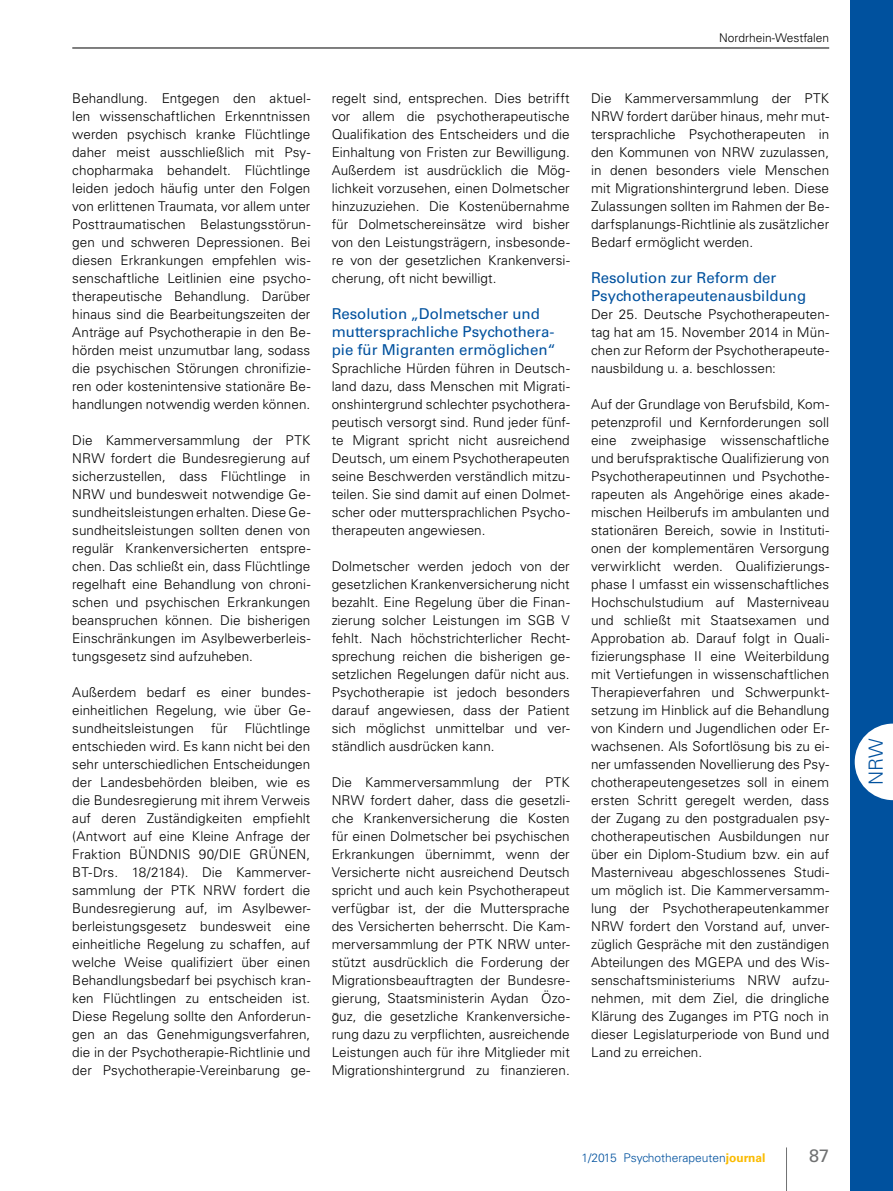
<style>
.page{position:relative;width:893px;height:1191px;background:#fff}
.page>*{position:absolute;margin:0;border:0;box-sizing:border-box;transform-origin:0 0}
.t1{font:300 19.5px "Univers LT Std";color:#00519e}
.t2{font:18px "Univers LT Std";color:#707172}
.t3{font:15px/18px "Univers LT Std";color:#00519e}
.t4{font:300 13.5px/18px "Univers LT Std";letter-spacing:.005em;color:#000;text-align:justify}
.t5{font:300 12px "Univers LT Std";color:#00519e}
.t6{font:300 12px "Univers LT Std";color:#000}
.s1{font-weight:700;color:#fabb00}
</style>
<div class="page">
<hr style="left:786px;top:1147px;width:1px;height:44px;background:#707172">
<hr style="left:72px;top:48px;width:757px;height:1px;background:#000">
<div style="left:850px;top:0;width:43px;height:1191px;background:#00519e"></div>
<svg style="left:855px;top:723px;width:38px;height:77px"></svg>
<p class="t4" style="left:72px;top:89px;width:240px">Behandlung. Entgegen den aktuel&shy;len wissenschaftlichen Erkenntnissen werden psychisch kranke Flüchtlinge daher meist ausschließlich mit Psy&shy;chopharmaka behandelt. Flüchtlinge leiden jedoch häufig unter den Folgen von erlittenen Traumata, vor allem unter Posttraumatischen Belastungsstörun&shy;gen und schweren Depressionen. Bei diesen Erkrankungen empfehlen wis&shy;senschaftliche Leitlinien eine psycho&shy;therapeutische Behandlung. Darüber hinaus sind die Bearbeitungszeiten der Anträge auf Psychotherapie in den Be&shy;hörden meist unzumutbar lang, sodass die psychischen Störungen chronifizie&shy;ren oder kostenintensive stationäre Be&shy;handlungen notwendig werden können.</p>
<p class="t4" style="left:72px;top:431px;width:240px">Die Kammerversammlung der PTK NRW fordert die Bundesregierung auf sicherzustellen, dass Flüchtlinge in NRW und bundesweit notwendige Ge&shy;sundheitsleistungen erhalten. Diese Ge&shy;sundheitsleistungen sollten denen von regulär Krankenversicherten entspre&shy;chen. Das schließt ein, dass Flüchtlinge regelhaft eine Behandlung von chroni&shy;schen und psychischen Erkrankungen beanspruchen können. Die bisherigen Einschränkungen im Asylbewerberleis&shy;tungsgesetz sind aufzuheben.</p>
<p class="t4" style="left:72px;top:683px;width:240px">Außerdem bedarf es einer bundes&shy;einheitlichen Regelung, wie über Ge&shy;sundheitsleistungen</p>
<p class="t4" style="left:211px;top:719px;width:18px">für</p>
<p class="t4" style="left:72px;top:719px;width:240px;text-indent:172px">Flüchtlinge entschieden wird. Es kann nicht bei den sehr unterschiedlichen Entscheidungen der Landesbehörden bleiben, wie es die Bundesregierung mit ihrem Verweis auf deren Zuständigkeiten empfiehlt (Antwort auf eine Kleine Anfrage der Fraktion BÜNDNIS 90/DIE GRÜNEN, BT-Drs. 18/2184). Die Kammerver&shy;sammlung der PTK NRW fordert die Bundesregierung auf, im Asylbewer&shy;berleistungsgesetz bundesweit eine einheitliche Regelung zu schaffen, auf welche Weise qualifiziert über einen Behandlungsbedarf bei psychisch kran&shy;ken Flüchtlingen zu entscheiden ist.<br>Diese Regelung sollte den Anforderun&shy;gen an das Genehmigungsverfahren, die in der Psychotherapie-Richtlinie und der Psychotherapie-Vereinbarung ge-</p>
<p class="t4" style="left:332px;top:89px;width:240px">regelt sind, entsprechen. Dies betrifft vor allem die psychotherapeutische Qualifikation des Entscheiders und die Einhaltung von Fristen zur Bewilligung.<br>Außerdem ist ausdrücklich die Mög&shy;lichkeit vorzusehen, einen Dolmetscher hinzuzuziehen. Die Kostenübernahme für Dolmetschereinsätze wird bisher von den Leistungsträgern, insbesonde&shy;re von der gesetzlichen Krankenversi&shy;cherung, oft nicht bewilligt.</p>
<p class="t3" style="left:332px;top:305px;width:226px">Resolution „Dolmetscher und muttersprachliche Psychothera&shy;pie für Migranten ermöglichen“</p>
<p class="t4" style="left:332px;top:359px;width:240px">Sprachliche Hürden führen in Deutsch&shy;land dazu, dass Menschen mit Migrati&shy;onshintergrund schlechter psychothera&shy;peutisch versorgt sind. Rund jeder fünf&shy;te Migrant spricht nicht ausreichend Deutsch, um einem Psychotherapeuten seine Beschwerden verständlich mitzu&shy;teilen. Sie sind damit auf einen Dolmet&shy;scher oder muttersprachlichen Psycho&shy;therapeuten angewiesen.</p>
<p class="t4" style="left:332px;top:557px;width:240px">Dolmetscher werden jedoch von der gesetzlichen Krankenversicherung nicht bezahlt. Eine Regelung über die Finan&shy;zierung solcher Leistungen im SGB V fehlt. Nach höchstrichterlicher Recht&shy;sprechung reichen die bisherigen ge&shy;setzlichen Regelungen dafür nicht aus.<br>Psychotherapie ist jedoch besonders darauf angewiesen, dass der Patient sich möglichst unmittelbar und ver&shy;ständlich ausdrücken kann.</p>
<p class="t4" style="left:332px;top:773px;width:240px">Die Kammerversammlung der PTK NRW fordert daher, dass die gesetzli&shy;che Krankenversicherung die Kosten für einen Dolmetscher bei psychischen Erkrankungen übernimmt, wenn der Versicherte nicht ausreichend Deutsch spricht und auch kein Psychotherapeut verfügbar ist, der die Muttersprache des Versicherten beherrscht. Die Kam&shy;merversammlung der PTK NRW unter&shy;stützt ausdrücklich die Forderung der Migrationsbeauftragten der Bundesre&shy;gierung, Staatsministerin Aydan Özo&shy;guz, die gesetzliche Krankenversiche&shy;rung dazu zu verpflichten, ausreichende Leistungen auch für ihre Mitglieder mit Migrationshintergrund zu finanzieren.</p>
<p class="t6" style="left:719px;top:31px;width:111px">Nordrhein-Westfalen</p>
<p class="t4" style="left:591px;top:89px;width:240px">Die Kammerversammlung der PTK NRW fordert darüber hinaus, mehr mut&shy;tersprachliche Psychotherapeuten in den Kommunen von NRW zuzulassen, in denen besonders viele Menschen mit Migrationshintergrund leben. Diese Zulassungen sollten im Rahmen der Be&shy;darfsplanungs-Richtlinie als zusätzlicher Bedarf ermöglicht werden.</p>
<p class="t3" style="left:591px;top:269px;width:217px">Resolution zur Reform der<br>Psychotherapeutenausbildung</p>
<p class="t4" style="left:591px;top:305px;width:240px">Der 25. Deutsche Psychotherapeuten&shy;tag hat am 15. November 2014 in Mün&shy;chen zur Reform der Psychotherapeute&shy;nausbildung u. a. beschlossen:</p>
<p class="t4" style="left:591px;top:395px;width:240px">Auf der Grundlage von Berufsbild, Kom&shy;petenzprofil und Kernforderungen soll eine zweiphasige wissenschaftliche und berufspraktische Qualifizierung von Psychotherapeutinnen und Psychothe&shy;rapeuten als Angehörige eines akade&shy;mischen Heilberufs im ambulanten und stationären Bereich, sowie in Instituti&shy;onen der komplementären Versorgung verwirklicht werden. Qualifizierungs&shy;phase I umfasst ein wissenschaftliches Hochschulstudium auf Masterniveau und schließt mit Staatsexamen und Approbation ab. Darauf folgt in Quali&shy;fizierungsphase II eine Weiterbildung mit Vertiefungen in wissenschaftlichen Therapieverfahren und Schwerpunkt&shy;setzung im Hinblick auf die Behandlung von Kindern und Jugendlichen oder Er&shy;wachsenen. Als Sofortlösung bis zu ei&shy;ner umfassenden Novellierung des Psy&shy;chotherapeutengesetzes soll in einem ersten Schritt geregelt werden, dass der Zugang zu den postgradualen psy&shy;chotherapeutischen Ausbildungen nur über ein Diplom-Studium bzw. ein auf Masterniveau abgeschlossenes Studi&shy;um möglich ist. Die Kammerversamm&shy;lung der Psychotherapeutenkammer NRW fordert den Vorstand auf, unver&shy;züglich Gespräche mit den zuständigen Abteilungen des MGEPA und des Wis&shy;senschaftsministeriums NRW aufzu&shy;nehmen, mit dem Ziel, die dringliche Klärung des Zuganges im PTG noch in dieser Legislaturperiode von Bund und Land zu erreichen.</p>
<p class="t5" style="left:581px;top:1150px;width:185px">1/2015 Psychotherapeuten<span class="s1">journal</span></p>
<h2 class="t2" style="left:809px;top:1144px;width:22px">87</h2>
<h1 class="t1" style="left:864px;top:785px;width:48px;rotate:-90deg">NRW</h1>
</div>
